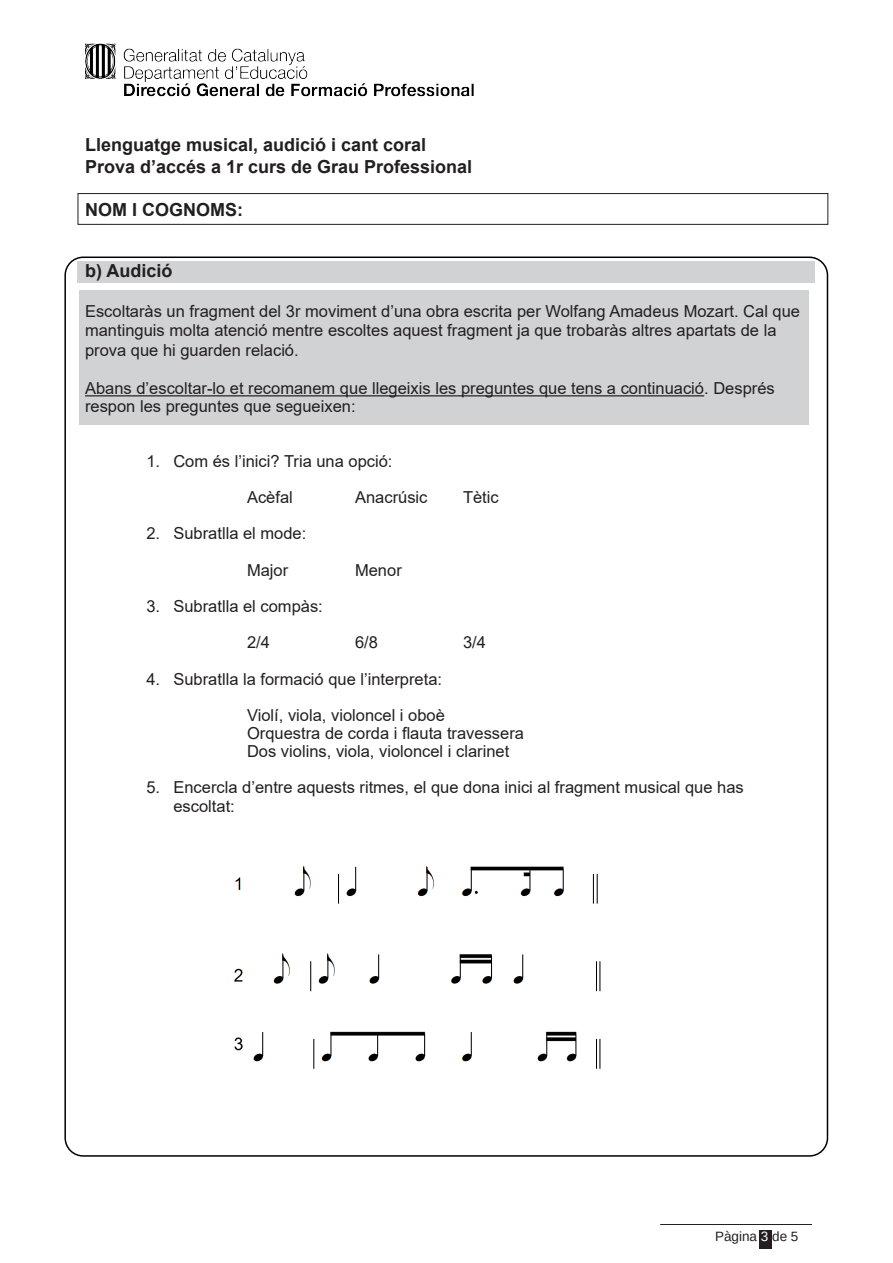
<style>
.page{position:relative;width:893px;height:1263px;background:#fff}
.page>*{position:absolute;margin:0;border:0;box-sizing:border-box;transform-origin:0 0}
.t1{font:700 18px/21.6px "Arial";color:#231f20}
.t2{font:16.5px/18.1px "Arial";color:#231f20}
.t3{font:13.5px "Arimo";color:#231f20}
.s1{color:#fff}
</style>
<div class="page">
<div style="left:759px;top:1230px;width:12px;height:19px;background:#231f20"></div>
<hr style="left:660px;top:1224px;width:152px;height:1px;background:#231f20">
<div style="left:78px;top:261px;width:737px;height:21px;background:#d1d2d4"></div>
<div style="left:79px;top:291px;width:729px;height:134px;background:#d1d2d4"></div>
<hr style="left:85px;top:395px;width:619px;height:1px;background:#231f20">
<div style="left:78px;top:193px;width:750px;height:32px;border:1px solid #231f20"></div>
<img style="left:85px;top:43px;width:389px;height:54px">
<img style="left:234px;top:865px;width:367px;height:204px">
<p class="t1" style="left:85px;top:134px;width:389px">Llenguatge musical, audició i cant coral<br>Prova d’accés a 1r curs de Grau Professional</p>
<p class="t1" style="left:85px;top:199px;width:160px">NOM I COGNOMS:</p>
<p class="t1" style="left:85px;top:260px;width:89px">b) Audició</p>
<p class="t2" style="left:85px;top:301px;width:717px;line-height:19.8px">Escoltaràs un fragment del 3r moviment d’una obra escrita per Wolfang Amadeus Mozart. Cal que mantinguis molta atenció mentre escoltes aquest fragment ja que trobaràs altres apartats de la prova que hi guarden relació.</p>
<p class="t2" style="left:85px;top:379px;width:691px">Abans d’escoltar-lo et recomanem que llegeixis les preguntes que tens a continuació. Després respon les preguntes que segueixen:</p>
<p class="t2" style="left:146px;top:452px;width:248px">1. Com és l’inici? Tria una opció:</p>
<p class="t2" style="left:247px;top:488px;width:47px">Acèfal</p>
<p class="t2" style="left:355px;top:488px;width:74px">Anacrúsic</p>
<p class="t2" style="left:463px;top:488px;width:37px">Tètic</p>
<p class="t2" style="left:146px;top:524px;width:161px">2. Subratlla el mode:</p>
<p class="t2" style="left:247px;top:561px;width:43px">Major</p>
<p class="t2" style="left:355px;top:561px;width:48px">Menor</p>
<p class="t2" style="left:247px;top:588px;width:77px;line-height:36.3px;text-indent:-101px">3. Subratlla el compàs:<br>2/4</p>
<p class="t2" style="left:355px;top:633px;width:24px">6/8</p>
<p class="t2" style="left:463px;top:633px;width:24px">3/4</p>
<p class="t2" style="left:146px;top:669px;width:297px">4. Subratlla la formació que l’interpreta:</p>
<p class="t2" style="left:247px;top:706px;width:278px">Violí, viola, violoncel i oboè<br>Orquestra de corda i flauta travessera<br>Dos violins, viola, violoncel i clarinet</p>
<p class="t2" style="left:173px;top:778px;width:572px;text-indent:-27px">5. Encercla d’entre aquests ritmes, el que dona inici al fragment musical que has escoltat:</p>
<p class="t3" style="left:715px;top:1228px;width:85px">Pàgina <span class="s1">3</span> de 5</p>
</div>
